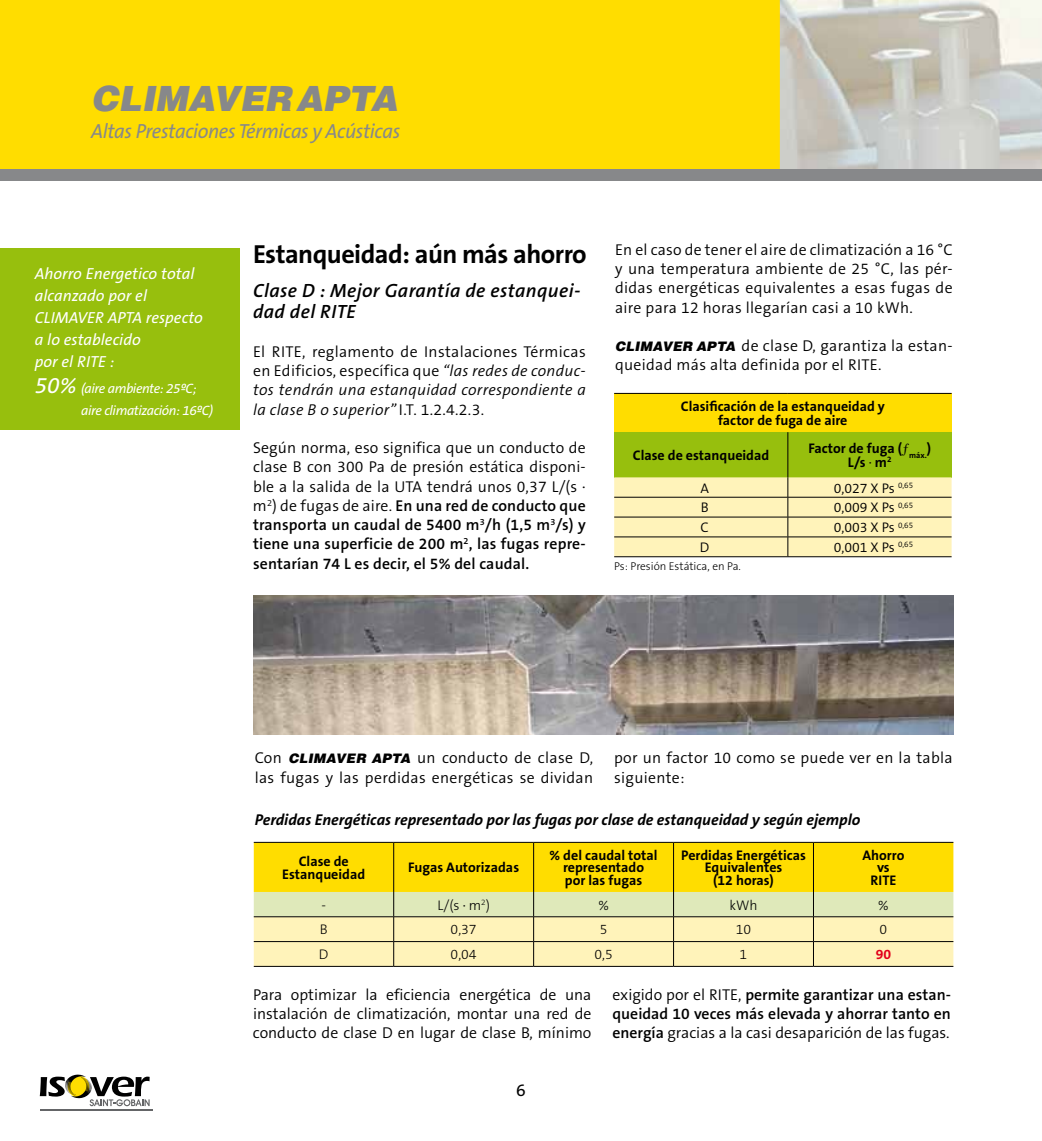
<style>
.page{position:relative;width:1042px;height:1141px;background:#fff}
.page>*{position:absolute;margin:0;border:0;box-sizing:border-box;transform-origin:0 0}
.t1{font:italic 900 34.82px "Helvetica";color:#87888a}
.t2{font:700 26.25px "The Sans B7";letter-spacing:-.02em;color:#000}
.t3{font:italic 20.47px "The Sans B5 Plain";letter-spacing:-.02em;color:#87888a}
.t4{font:italic 600 19.25px/21px "The Sans B6";letter-spacing:.02em;color:#000}
.t5{font:17.5px "The Sans B5 Plain";color:#000}
.t6{font:italic 16.1px/21.9px "The Sans B5 Plain";color:#fff}
.t7{font:300 15.75px/19.2px "The Sans B4";letter-spacing:.02em;color:#000;text-align:justify}
.t8{font:600 15.75px/19.2px "The Sans B6";color:#000;text-align:justify}
.t9{font:italic 700 15.75px "The Sans B7";color:#000}
.t10{font:300 15.75px "The Sans B4";color:#000}
.t11{font:700 14px/12.2px "The Sans B7";color:#000;text-align:center}
.t12{font:300 14px "The Sans B4";color:#000}
.t13{font:300 14px "The Sans B3";color:#000}
.t14{font:700 14px "The Sans B7";color:#e2001a}
.t15{font:italic 13.65px/21.9px "The Sans B5 Plain";letter-spacing:-.03em;color:#fff}
.t16{font:300 11.38px "The Sans B3";color:#000}
.s1{font-size:22.75px}
.s2{font-style:italic}
.s3{font-family:"The Sans B4";font-weight:300}
.s4{font-family:"Helvetica";font-weight:900;font-style:italic;font-size:13.12px}
.s5{font-family:"Times";font-weight:400}
.s6{font-family:"The Sans B4"}
.s7{font-family:"The Sans B6";font-weight:600}
</style>
<div class="page">
<svg style="left:40px;top:1074px;width:110px;height:32px"></svg>
<hr style="left:40px;top:1109px;width:112px;height:1px;background:#646567">
<svg style="left:254px;top:842px;width:699px;height:124px;background:#f1e16b"></svg>
<hr style="left:813px;top:941px;width:140px;height:1px;background:#000">
<hr style="left:254px;top:966px;width:140px;height:1px;background:#000">
<hr style="left:394px;top:966px;width:140px;height:1px;background:#000">
<hr style="left:534px;top:966px;width:139px;height:1px;background:#000">
<hr style="left:673px;top:966px;width:140px;height:1px;background:#000">
<hr style="left:813px;top:966px;width:140px;height:1px;background:#000">
<div style="left:614px;top:393px;width:337px;height:39px;background:#fd0"></div>
<div style="left:614px;top:432px;width:174px;height:45px;background:#97bf0d"></div>
<div style="left:788px;top:432px;width:163px;height:45px;background:#97bf0d"></div>
<hr style="left:614px;top:393px;width:174px;height:1px;background:#000">
<hr style="left:788px;top:393px;width:163px;height:1px;background:#000">
<hr style="left:787px;top:432px;width:1px;height:45px;background:#000">
<svg style="left:614px;top:477px;width:337px;height:80px;background:#f2e7b0"></svg>
<hr style="left:614px;top:556px;width:174px;height:1px;background:#000">
<img style="left:254px;top:596px;width:699px;height:138px">
<div style="left:0;top:248px;width:240px;height:181px;background:#97bf0d"></div>
<img style="left:780px;top:0;width:262px;height:169px">
<div style="left:0;top:0;width:780px;height:169px;background:#fd0"></div>
<div style="left:0;top:169px;width:1042px;height:12px;background:#87888a"></div>
<h1 class="t1" style="left:91px;top:75px;width:308px">CLIMAVERAPTA</h1>
<p class="t3" style="left:91px;top:120px;width:310px">Altas Prestaciones Térmicas y Acústicas</p>
<p class="t6" style="left:35px;top:263px;width:170px">Ahorro Energetico total alcanzado por el<br>CLIMAVER APTA respecto a lo establecido<br>por el RITE :</p>
<p class="t15" style="left:81px;top:378px;width:133px;text-indent:-46px"><span class="s1">50%</span> (aire ambiente: 25ºC; aire climatización: 16ºC)</p>
<h2 class="t2" style="left:253px;top:240px;width:335px">Estanqueidad: aún más ahorro</h2>
<p class="t4" style="left:253px;top:281px;width:329px">Clase D : Mejor Garantía de estanquei&shy;dad del RITE</p>
<p class="t7" style="left:253px;top:343px;width:334px">El RITE, reglamento de Instalaciones Térmicas en Edificios, específica que <span class="s2">“las redes de conduc&shy;tos tendrán una estanquidad correspondiente a la clase B o superior”</span> I.T. 1.2.4.2.3.</p>
<p class="t7" style="left:253px;top:439px;width:334px">Según norma, eso significa que un conducto de clase B con 300 Pa de presión estática disponi&shy;ble a la salida de la UTA tendrá unos 0,37 L/(s ·</p>
<p class="t8" style="left:253px;top:496px;width:334px"><span class="s3">m</span><sup>2</sup><span class="s3">) de fugas de aire.</span> En una red de conducto que transporta un caudal de 5400 m<sup>3</sup>/h (1,5 m<sup>3</sup>/s) y tiene una superficie de 200 m<sup>2</sup>, las fugas repre&shy;sentarían 74 L es decir, el 5% del caudal.</p>
<p class="t7" style="left:615px;top:240px;width:339px">En el caso de tener el aire de climatización a 16 °C y una temperatura ambiente de 25 °C, las pér&shy;didas energéticas equivalentes a esas fugas de aire para 12 horas llegarían casi a 10 kWh.</p>
<p class="t7" style="left:615px;top:337px;width:339px"><span class="s4">CLIMAVER APTA</span> de clase D, garantiza la estan&shy;queidad más alta definida por el RITE.</p>
<p class="t11" style="left:681px;top:400px;width:206px;line-height:14px">Clasificación de la estanqueidad y factor de fuga de aire</p>
<p class="t11" style="left:633px;top:450px;width:138px">Clase de estanqueidad</p>
<p class="t11" style="left:808px;top:442px;width:124px;line-height:14px">Factor de fuga (<span class="s5">ƒ</span><sub>máx.</sub>)<br>L/s <span class="s3">·</span> m<sup>2</sup></p>
<p class="t12" style="left:700px;top:481px;width:10px">A</p>
<p class="t12" style="left:834px;top:481px;width:81px">0,027 X Ps <sup>0,65</sup></p>
<p class="t12" style="left:701px;top:500px;width:9px">B</p>
<p class="t12" style="left:834px;top:500px;width:81px">0,009 X Ps <sup>0,65</sup></p>
<p class="t12" style="left:700px;top:520px;width:10px">C</p>
<p class="t12" style="left:834px;top:520px;width:81px">0,003 X Ps <sup>0,65</sup></p>
<p class="t12" style="left:700px;top:540px;width:11px">D</p>
<p class="t12" style="left:834px;top:540px;width:81px">0,001 X Ps <sup>0,65</sup></p>
<p class="t16" style="left:614px;top:560px;width:128px">Ps: Presión Estática, en Pa.</p>
<p class="t7" style="left:255px;top:749px;width:340px">Con <span class="s4">CLIMAVER APTA</span> un conducto de clase D, las fugas y las perdidas energéticas se dividan</p>
<p class="t7" style="left:614px;top:749px;width:340px">por un factor 10 como se puede ver en la tabla siguiente:</p>
<p class="t9" style="left:255px;top:811px;width:607px">Perdidas Energéticas representado por las fugas por clase de estanqueidad y según ejemplo</p>
<p class="t11" style="left:282px;top:856px;width:84px">Clase de<br>Estanqueidad</p>
<p class="t11" style="left:408px;top:862px;width:112px">Fugas Autorizadas</p>
<p class="t11" style="left:549px;top:850px;width:109px">% del caudal total representado<br>por las fugas</p>
<p class="t11" style="left:681px;top:850px;width:126px">Perdidas Energéticas<br>Equivalentes<br>(12 horas)</p>
<p class="t11" style="left:862px;top:850px;width:44px">Ahorro vs<br>RITE</p>
<p class="t13" style="left:321px;top:898px;width:6px">-</p>
<p class="t13" style="left:437px;top:898px;width:54px">L/(s <span class="s6">·</span> m<sup>2</sup>)</p>
<p class="t13" style="left:598px;top:898px;width:12px">%</p>
<p class="t13" style="left:729px;top:898px;width:30px">kWh</p>
<p class="t13" style="left:878px;top:898px;width:12px">%</p>
<p class="t13" style="left:320px;top:922px;width:9px">B</p>
<p class="t13" style="left:451px;top:922px;width:28px">0,37</p>
<p class="t13" style="left:600px;top:922px;width:9px">5</p>
<p class="t13" style="left:736px;top:922px;width:17px">10</p>
<p class="t13" style="left:879px;top:922px;width:9px">0</p>
<p class="t13" style="left:319px;top:947px;width:11px">D</p>
<p class="t13" style="left:451px;top:947px;width:28px">0,04</p>
<p class="t13" style="left:594px;top:947px;width:20px">0,5</p>
<p class="t13" style="left:739px;top:947px;width:9px">1</p>
<p class="t14" style="left:876px;top:947px;width:17px">90</p>
<p class="t7" style="left:253px;top:985px;width:340px">Para optimizar la eficiencia energética de una instalación de climatización, montar una red de conducto de clase D en lugar de clase B, mínimo</p>
<p class="t8" style="left:612px;top:985px;width:340px"><span class="s3">exigido por el RITE,</span> permite garantizar una estan&shy;queidad 10 veces más elevada y ahorrar tanto en</p>
<p class="t10" style="left:612px;top:1025px;width:339px"><span class="s7">energía</span> gracias a la casi desaparición de las fugas.</p>
<p class="t5" style="left:516px;top:1081px;width:11px">6</p>
</div>
